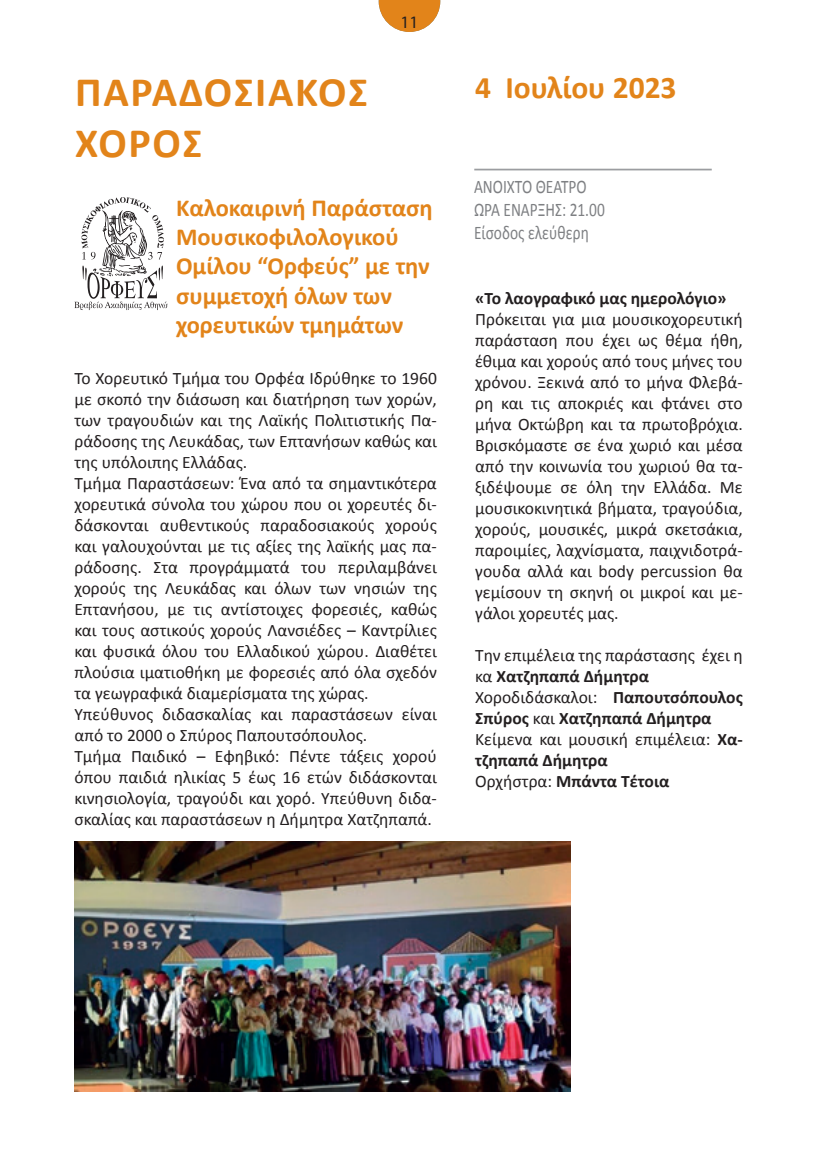
<style>
.page{position:relative;width:819px;height:1166px;background:#fff}
.page>*{position:absolute;margin:0;border:0;box-sizing:border-box;transform-origin:0 0}
.t1{font:700 42px/50.4px "Calibri";letter-spacing:.04em;color:#e2841a}
.t2{font:700 31.5px "Calibri";color:#e2841a}
.t3{font:700 24.5px/29.4px "Calibri";color:#e2841a}
.t4{font:19.25px/23.1px "Calibri";color:#7e8083;scale:.8 1}
.t5{font:17.5px/21px "Calibri";color:#231f20}
.t6{font:700 17.5px "Calibri";color:#231f20}
.t7{font:17.5px "Myriad Pro";color:#231f20}
.s1{font-weight:700}
</style>
<div class="page">
<svg style="left:379px;top:0;width:61px;height:32px"></svg>
<hr style="left:474px;top:169px;width:237px;height:1px;background:#9b9da0">
<svg style="left:74px;top:197px;width:94px;height:113px"></svg>
<img style="left:74px;top:841px;width:496px;height:250px">
<h1 class="t1" style="left:75px;top:67px;width:294px">ΠΑΡΑΔΟΣΙΑΚΟΣ<br>ΧΟΡΟ</h1>
<h1 class="t1" style="left:182px;top:118px;width:21px">Σ</h1>
<p class="t7" style="left:400px;top:12px;width:19px">11</p>
<h3 class="t3" style="left:176px;top:193px;width:258px">Καλοκαιρινή Παράσταση<br>Μουσικοφιλολογικού<br>Ομίλου “Ορφεύς” με την συμμετοχή όλων των χορευτικών τμημάτων</h3>
<p class="t5" style="left:74px;top:367px;width:364px">Το Χορευτικό Τμήμα του Ορφέα Ιδρύθηκε το 1960 με σκοπό την διάσωση και διατήρηση των χορών, των τραγουδιών και της Λαϊκής Πολιτιστικής Πα&shy;ράδοσης της Λευκάδας, των Επτανήσων καθώς και της υπόλοιπης Ελλάδας.<br>Τμήμα Παραστάσεων: Ένα από τα σημαντικότερα χορευτικά σύνολα του χώρου που οι χορευτές δι&shy;δάσκονται αυθεντικούς παραδοσιακούς χορούς και γαλουχούνται με τις αξίες της λαϊκής μας πα&shy;ράδοσης. Στα προγράμματά του περιλαμβάνει χορούς της Λευκάδας και όλων των νησιών της Επτανήσου, με τις αντίστοιχες φορεσιές, καθώς και τους αστικούς χορούς Λανσιέδες – Καντρίλιες και φυσικά όλου του Ελλαδικού χώρου. Διαθέτει πλούσια ιματιοθήκη με φορεσιές από όλα σχεδόν τα γεωγραφικά διαμερίσματα της χώρας.<br>Υπεύθυνος διδασκαλίας και παραστάσεων είναι από το 2000 ο Σπύρος Παπουτσόπουλος.<br>Τμήμα Παιδικό – Εφηβικό: Πέντε τάξεις χορού όπου παιδιά ηλικίας 5 έως 16 ετών διδάσκονται κινησιολογία, τραγούδι και χορό. Υπεύθυνη διδα&shy;σκαλίας και παραστάσεων η Δήμητρα Χατζηπαπά.</p>
<h2 class="t2" style="left:475px;top:67px;width:203px">4 Ιουλίου 2023</h2>
<p class="t4" style="left:474px;top:175px;width:165px">ΑΝΟΙΧΤΟ ΘΕΑΤΡΟ<br>ΩΡΑ ΕΝΑΡΞΗΣ: 21.00<br>Είσοδος ελεύθερη</p>
<p class="t6" style="left:475px;top:287px;width:253px">«Το λαογραφικό μας ημερολόγιο»</p>
<p class="t5" style="left:475px;top:309px;width:269px;text-align:justify">Πρόκειται για μια μουσικοχορευτική παράσταση που έχει ως θέμα ήθη, έθιμα και χορούς από τους μήνες του χρόνου. Ξεκινά από το μήνα Φλεβά&shy;ρη και τις αποκριές και φτάνει στο μήνα Οκτώβρη και τα πρωτοβρόχια.<br>Βρισκόμαστε σε ένα χωριό και μέσα από την κοινωνία του χωριού θα τα&shy;ξιδέψουμε σε όλη την Ελλάδα. Με μουσικοκινητικά βήματα, τραγούδια, χορούς, μουσικές, μικρά σκετσάκια, παροιμίες, λαχνίσματα, παιχνιδοτρά&shy;γουδα αλλά και body percussion θα γεμίσουν τη σκηνή οι μικροί και με&shy;γάλοι χορευτές μας.</p>
<p class="t5" style="left:475px;top:645px;width:269px">Την επιμέλεια της παράστασης έχει η κα <span class="s1">Χατζηπαπά Δήμητρα<br></span>Χοροδιδάσκαλοι: <span class="s1">Παπουτσόπουλος<br>Σπύρος</span> και <span class="s1">Χατζηπαπά Δήμητρα<br></span>Κείμενα και μουσική επιμέλεια: <span class="s1">Χα&shy;τζηπαπά Δήμητρα<br></span>Ορχήστρα: <span class="s1">Μπάντα Τέτοια</span></p>
</div>
